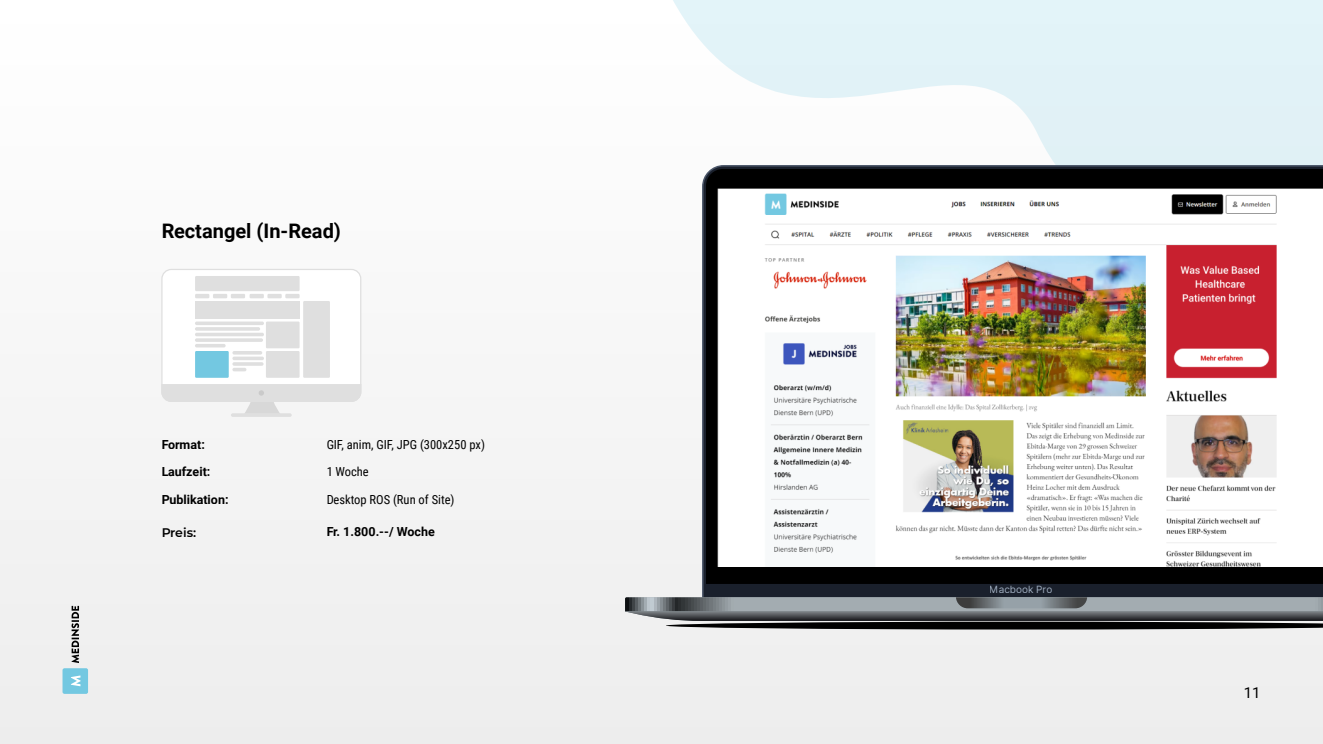
<style>
.page{position:relative;width:1323px;height:744px;background:#fff}
.page>*{position:absolute;margin:0;border:0;box-sizing:border-box;transform-origin:0 0}
.t1{font:700 20px "Roboto";color:#000}
.t2{font:15px "Roboto";color:#000}
.t3{font:12.5px "Roboto Condensed";color:#000}
.t4{font:700 12.5px "Roboto";color:#000}
.t5{font:600 12.5px "Montserrat";letter-spacing:-.005em;color:#000}
.t6{font:10px "Inter";color:#a0aec0}
</style>
<div class="page">
<div style="left:0;top:0;width:1322px;height:744px;background:#f4f4f4"></div>
<hr style="left:231px;top:413px;width:61px;height:4px;background:#dfdfdf;border-radius:2px">
<div style="left:162px;top:269px;width:199px;height:132px;background:#fff;border-radius:9px"></div>
<div style="left:161px;top:269px;width:200px;height:133px;border:1px solid #dfdfdf;border-radius:9px"></div>
<svg style="left:161px;top:384px;width:200px;height:29px"></svg>
<div style="left:195px;top:276px;width:104px;height:15px;background:#dfdfdf"></div>
<hr style="left:195px;top:294px;width:14px;height:4px;background:#dfdfdf">
<hr style="left:213px;top:294px;width:14px;height:4px;background:#dfdfdf">
<hr style="left:231px;top:294px;width:14px;height:4px;background:#dfdfdf">
<hr style="left:249px;top:294px;width:15px;height:4px;background:#dfdfdf">
<hr style="left:267px;top:294px;width:15px;height:4px;background:#dfdfdf">
<hr style="left:285px;top:294px;width:14px;height:4px;background:#dfdfdf">
<div style="left:303px;top:301px;width:27px;height:77px;background:#dfdfdf"></div>
<div style="left:195px;top:301px;width:104px;height:18px;background:#dfdfdf"></div>
<div style="left:195px;top:351px;width:34px;height:27px;background:#73c8e1"></div>
<div style="left:266px;top:321px;width:33px;height:27px;background:#dfdfdf"></div>
<div style="left:266px;top:351px;width:33px;height:27px;background:#dfdfdf"></div>
<svg style="left:195px;top:321px;width:69px;height:4px"></svg>
<hr style="left:195px;top:333px;width:69px;height:3px;background:#dfdfdf;border-radius:2px">
<hr style="left:195px;top:327px;width:65px;height:4px;background:#dfdfdf;border-radius:2px">
<hr style="left:195px;top:338px;width:68px;height:4px;background:#dfdfdf;border-radius:2px">
<svg style="left:232px;top:356px;width:32px;height:4px"></svg>
<hr style="left:232px;top:351px;width:30px;height:3px;background:#dfdfdf;border-radius:2px">
<hr style="left:232px;top:362px;width:31px;height:4px;background:#dfdfdf;border-radius:2px">
<hr style="left:232px;top:368px;width:14px;height:3px;background:#dfdfdf;border-radius:2px">
<hr style="left:195px;top:344px;width:31px;height:3px;background:#dfdfdf;border-radius:2px">
<div style="left:62px;top:668px;width:26px;height:26px;background:#73c8e1;border-radius:2px"></div>
<svg style="left:71px;top:606px;width:8px;height:57px"></svg>
<svg style="left:71px;top:675px;width:10px;height:11px"></svg>
<svg style="left:672px;top:0;width:650px;height:164px;fill:#e2f3f8"></svg>
<svg style="left:702px;top:164px;width:620px;height:433px;background:#2c333f"></svg>
<div style="left:706px;top:169px;width:616px;height:415px;background:#000"></div>
<svg style="left:625px;top:597px;width:697px;height:32px;background:#696e71"></svg>
<img style="left:718px;top:188px;width:604px;height:378px">
<h1 class="t1" style="left:161px;top:217px;width:181px">Rectangel (In-Read)</h1>
<p class="t4" style="left:161px;top:435px;width:45px">Format:</p>
<p class="t4" style="left:161px;top:463px;width:51px">Laufzeit:</p>
<p class="t4" style="left:161px;top:490px;width:69px">Publikation:</p>
<p class="t3" style="left:326px;top:435px;width:160px">GIF, anim, GIF, JPG (300x250 px)</p>
<p class="t3" style="left:326px;top:463px;width:44px">1 Woche</p>
<p class="t3" style="left:326px;top:490px;width:130px">Desktop ROS (Run of Site)</p>
<p class="t5" style="left:161px;top:523px;width:36px">Preis:</p>
<p class="t4" style="left:326px;top:523px;width:110px">Fr. 1.800.--/ Woche</p>
<p class="t6" style="left:990px;top:582px;width:64px">Macbook Pro</p>
<p class="t2" style="left:1243px;top:682px;width:18px">11</p>
</div>
